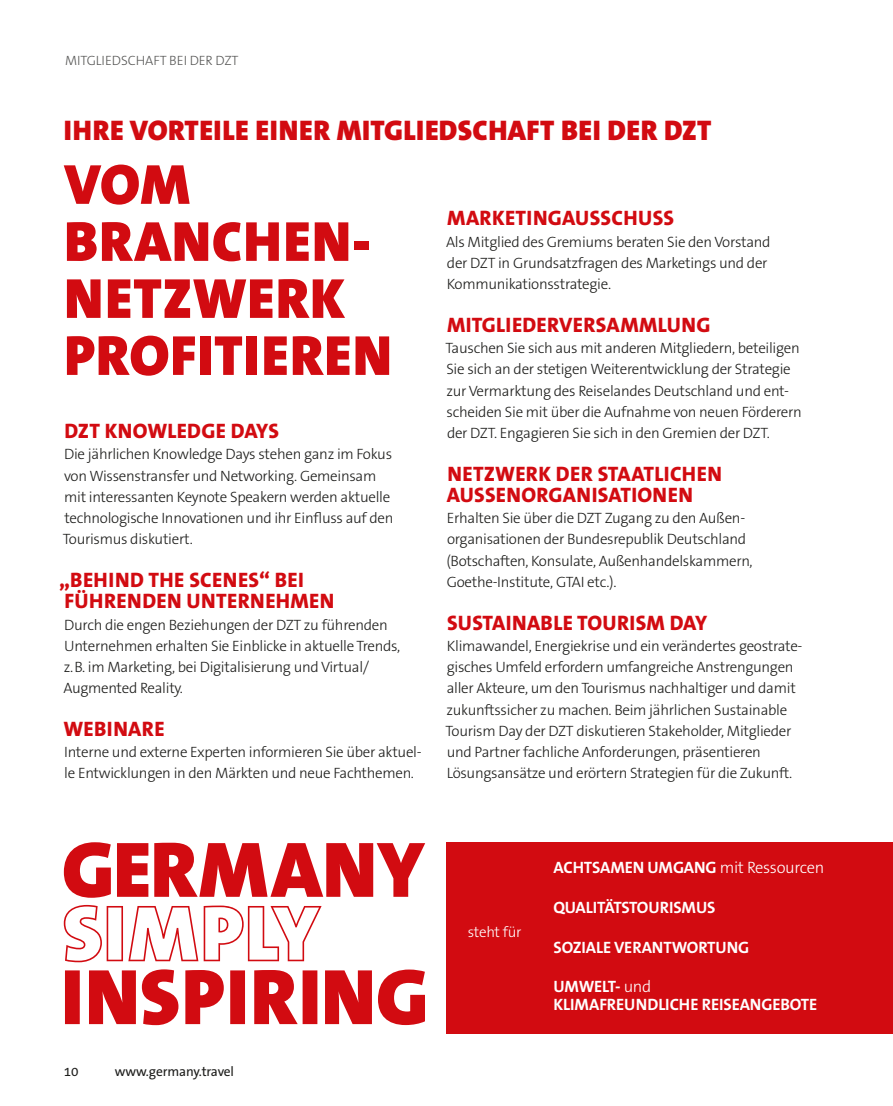
<style>
.page{position:relative;width:893px;height:1106px;background:#fff}
.page>*{position:absolute;margin:0;border:0;box-sizing:border-box;transform-origin:0 0}
.t1{font:900 57px/57px "The Sans LP9";letter-spacing:.015em;color:#d20b11}
.t2{font:900 28.5px "The Sans LP9";letter-spacing:.015em;color:#d20b11}
.t3{font:21px/21.3px "The Sans LP8 Ex Bld";letter-spacing:.015em;color:#d20b11}
.t4{font:16.5px/18px "The Sans LP7 Bld";letter-spacing:-.005em;color:#fff}
.t5{font:15px/21.3px "The Sans LP3 Lig";letter-spacing:-.02em;color:#1d1d1b}
.t6{font:15px "The Sans LP3 Lig";letter-spacing:-.02em;color:#fff}
.t7{font:13.5px "The Sans LP3 Lig";letter-spacing:-.005em;color:#575756}
.t8{font:13.5px "The Sans LP5 Plain";letter-spacing:-.01em;color:#1d1d1b}
.s1{font-family:"The Sans LP3 Lig"}
</style>
<div class="page">
<svg style="left:65px;top:969px;width:360px;height:56px"></svg>
<svg style="left:64px;top:905px;width:258px;height:57px"></svg>
<svg style="left:64px;top:842px;width:361px;height:55px"></svg>
<div style="left:446px;top:842px;width:447px;height:191px;background:#d20b11"></div>
<p class="t7" style="left:65px;top:52px;width:175px">MITGLIEDSCHAFT BEI DER DZT</p>
<h2 class="t2" style="left:64px;top:112px;width:649px">IHRE VORTEILE EINER MITGLIEDSCHAFT BEI DER DZT</h2>
<h1 class="t1" style="left:64px;top:156px;width:329px">VOM<br>BRANCHEN-<br>NETZWERK<br>PROFITIEREN</h1>
<h3 class="t3" style="left:64px;top:420px;width:216px">DZT KNOWLEDGE DAYS</h3>
<p class="t5" style="left:63px;top:444px;width:332px">Die jährlichen Knowledge Days stehen ganz im Fokus von Wissenstransfer und Networking. Gemeinsam mit interessanten Keynote Speakern werden aktuelle technologische Innovationen und ihr Einfluss auf den Tourismus diskutiert.</p>
<h3 class="t3" style="left:59px;top:569px;width:277px">„BEHIND THE SCENES“ BEI<br>FÜHRENDEN UNTERNEHMEN</h3>
<p class="t5" style="left:63px;top:614px;width:338px">Durch die engen Beziehungen der DZT zu führenden Unternehmen erhalten Sie Einblicke in aktuelle Trends, z.B. im Marketing, bei Digitalisierung und Virtual/ Augmented Reality.</p>
<h3 class="t3" style="left:63px;top:718px;width:103px">WEBINARE</h3>
<p class="t5" style="left:64px;top:741px;width:359px">Interne und externe Experten informieren Sie über aktuel&shy;le Entwicklungen in den Märkten und neue Fachthemen.</p>
<h3 class="t3" style="left:447px;top:208px;width:228px">MARKETINGAUSSCHUSS</h3>
<p class="t5" style="left:446px;top:231px;width:326px">Als Mitglied des Gremiums beraten Sie den Vorstand der DZT in Grundsatzfragen des Marketings und der<br>Kommunikationsstrategie.</p>
<h3 class="t3" style="left:447px;top:314px;width:265px">MITGLIEDERVERSAMMLUNG</h3>
<p class="t5" style="left:446px;top:337px;width:358px">Tauschen Sie sich aus mit anderen Mitgliedern, beteiligen Sie sich an der stetigen Weiterentwicklung der Strategie zur Vermarktung des Reiselandes Deutschland und ent&shy;scheiden Sie mit über die Aufnahme von neuen Förderern der DZT. Engagieren Sie sich in den Gremien der DZT.</p>
<h3 class="t3" style="left:447px;top:463px;width:277px">NETZWERK DER STAATLICHEN<br>AUSSENORGANISATIONEN</h3>
<p class="t5" style="left:446px;top:507px;width:308px">Erhalten Sie über die DZT Zugang zu den Außen&shy;organisationen der Bundesrepublik Deutschland (Botschaften, Konsulate, Außenhandelskammern, Goethe-Institute, GTAI etc.).</p>
<h3 class="t3" style="left:447px;top:612px;width:262px">SUSTAINABLE TOURISM DAY</h3>
<p class="t5" style="left:446px;top:635px;width:358px">Klimawandel, Energiekrise und ein verändertes geostrate&shy;gisches Umfeld erfordern umfangreiche Anstrengungen aller Akteure, um den Tourismus nachhaltiger und damit zukunftssicher zu machen. Beim jährlichen Sustainable Tourism Day der DZT diskutieren Stakeholder, Mitglieder und Partner fachliche Anforderungen, präsentieren Lösungsansätze und erörtern Strategien für die Zukunft.</p>
<p class="t8" style="left:64px;top:1063px;width:16px">10</p>
<p class="t8" style="left:115px;top:1063px;width:121px">www.germany.travel</p>
<p class="t6" style="left:468px;top:922px;width:55px">steht für</p>
<p class="t4" style="left:553px;top:859px;width:272px">ACHTSAMEN UMGANG <span class="s1">mit Ressourcen</span></p>
<p class="t4" style="left:553px;top:899px;width:163px">QUALITÄTSTOURISMUS</p>
<p class="t4" style="left:553px;top:939px;width:197px">SOZIALE VERANTWORTUNG</p>
<p class="t4" style="left:553px;top:977px;width:265px">UMWELT- <span class="s1">und<br></span>KLIMAFREUNDLICHE REISEANGEBOTE</p>
</div>
